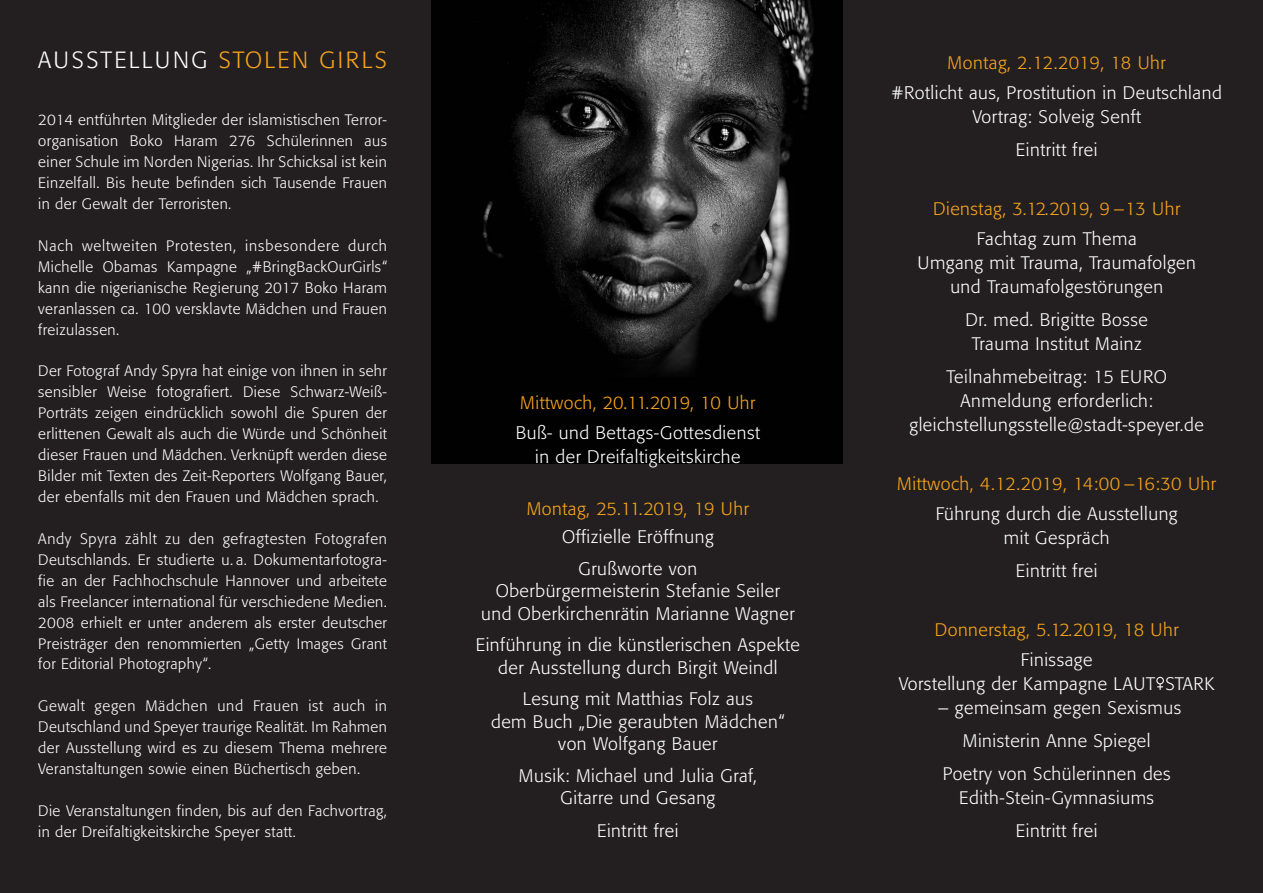
<style>
.page{position:relative;width:1263px;height:893px;background:#231f20}
.page>*{position:absolute;margin:0;border:0;box-sizing:border-box;transform-origin:0 0}
.t1{font:300 23.25px "Formata";letter-spacing:.1em;color:#fff}
.t2{font:300 18px/24px "Formata";letter-spacing:.03em;color:#fff;text-align:center}
.t3{font:300 18px "Formata";letter-spacing:.03em;color:#f9a51b}
.t4{font:300 15px/21px "Formata";letter-spacing:.03em;color:#fff;text-align:justify}
.s1{color:#f9a51b}
</style>
<div class="page">
<img style="left:432px;top:0;width:410px;height:463px">
<div style="left:1156px;top:677px;width:8px;height:7px;border:1px solid #fff;border-radius:50%"></div>
<svg style="left:1157px;top:684px;width:6px;height:6px"></svg>
<h1 class="t1" style="left:38px;top:47px;width:350px">AUSSTELLUNG <span class="s1">STOLEN GIRLS</span></h1>
<p class="t4" style="left:38px;top:110px;width:350px">2014 entführten Mitglieder der islamistischen Terror&shy;organisation Boko Haram 276 Schülerinnen aus einer Schule im Norden Nigerias. Ihr Schicksal ist kein Einzelfall. Bis heute befinden sich Tausende Frauen in der Gewalt der Terroristen.</p>
<p class="t4" style="left:38px;top:235px;width:350px">Nach weltweiten Protesten, insbesondere durch Michelle Obamas Kampagne „#BringBackOurGirls“ kann die nigerianische Regierung 2017 Boko Haram veranlassen ca. 100 versklavte Mädchen und Frauen freizulassen.</p>
<p class="t4" style="left:38px;top:361px;width:350px">Der Fotograf Andy Spyra hat einige von ihnen in sehr sensibler Weise fotografiert. Diese Schwarz-Weiß-Porträts zeigen eindrücklich sowohl die Spuren der erlittenen Gewalt als auch die Würde und Schönheit dieser Frauen und Mädchen. Verknüpft werden diese Bilder mit Texten des Zeit-Reporters Wolfgang Bauer, der ebenfalls mit den Frauen und Mädchen sprach.</p>
<p class="t4" style="left:38px;top:528px;width:350px">Andy Spyra zählt zu den gefragtesten Fotografen Deutschlands. Er studierte u. a. Dokumentarfotogra&shy;fie an der Fachhochschule Hannover und arbeitete als Freelancer international für verschiedene Medien.<br>2008 erhielt er unter anderem als erster deutscher Preisträger den renommierten „Getty Images Grant for Editorial Photography“.</p>
<p class="t4" style="left:38px;top:696px;width:350px">Gewalt gegen Mädchen und Frauen ist auch in Deutschland und Speyer traurige Realität. Im Rahmen der Ausstellung wird es zu diesem Thema mehrere Veranstaltungen sowie einen Büchertisch geben.</p>
<p class="t4" style="left:38px;top:800px;width:350px">Die Veranstaltungen finden, bis auf den Fachvortrag, in der Dreifaltigkeitskirche Speyer statt.</p>
<p class="t3" style="left:520px;top:392px;width:237px">Mittwoch, 20.11.2019, 10 Uhr</p>
<p class="t2" style="left:516px;top:421px;width:246px">Buß- und Bettags-Gottesdienst in der Dreifaltigkeitskirche</p>
<p class="t3" style="left:527px;top:498px;width:224px">Montag, 25.11.2019, 19 Uhr</p>
<p class="t2" style="left:562px;top:521px;width:153px;line-height:31.5px">Offizielle Eröffnung<br>Grußworte von</p>
<p class="t2" style="left:481px;top:580px;width:315px;line-height:22.5px">Oberbürgermeisterin Stefanie Seiler und Oberkirchenrätin Marianne Wagner</p>
<p class="t2" style="left:476px;top:634px;width:326px;line-height:22.5px">Einführung in die künstlerischen Aspekte der Ausstellung durch Birgit Weindl</p>
<p class="t2" style="left:491px;top:688px;width:295px;line-height:22.5px">Lesung mit Matthias Folz aus<br>dem Buch „Die geraubten Mädchen“ von Wolfgang Bauer</p>
<p class="t2" style="left:519px;top:764px;width:239px;line-height:22.5px">Musik: Michael und Julia Graf,<br>Gitarre und Gesang</p>
<p class="t2" style="left:597px;top:819px;width:83px">Eintritt frei</p>
<p class="t3" style="left:948px;top:52px;width:220px">Montag, 2.12.2019, 18 Uhr</p>
<p class="t2" style="left:892px;top:81px;width:332px">#Rotlicht aus, Prostitution in Deutschland<br>Vortrag: Solveig Senft</p>
<p class="t2" style="left:1016px;top:138px;width:83px">Eintritt frei</p>
<p class="t3" style="left:933px;top:198px;width:249px">Dienstag, 3.12.2019, 9 –13 Uhr</p>
<p class="t2" style="left:917px;top:227px;width:280px">Fachtag zum Thema<br>Umgang mit Trauma, Traumafolgen und Traumafolgestörungen</p>
<p class="t2" style="left:965px;top:308px;width:184px">Dr. med. Brigitte Bosse<br>Trauma Institut Mainz</p>
<p class="t2" style="left:909px;top:365px;width:296px">Teilnahmebeitrag: 15 EURO<br>Anmeldung erforderlich: gleichstellungsstelle@stadt-speyer.de</p>
<p class="t3" style="left:897px;top:473px;width:320px">Mittwoch, 4.12.2019, 14:00 –16:30 Uhr</p>
<p class="t2" style="left:936px;top:502px;width:243px">Führung durch die Ausstellung mit Gespräch</p>
<p class="t2" style="left:1016px;top:559px;width:83px">Eintritt frei</p>
<p class="t3" style="left:935px;top:619px;width:245px">Donnerstag, 5.12.2019, 18 Uhr</p>
<p class="t2" style="left:899px;top:648px;width:318px">Finissage<br>Vorstellung der Kampagne LAUT STARK</p>
<p class="t2" style="left:938px;top:691px;width:245px;line-height:33px">– gemeinsam gegen Sexismus<br>Ministerin Anne Spiegel<br>Poetry von Schülerinnen des</p>
<p class="t2" style="left:959px;top:781px;width:196px;line-height:33px">Edith-Stein-Gymnasiums<br>Eintritt frei</p>
</div>
